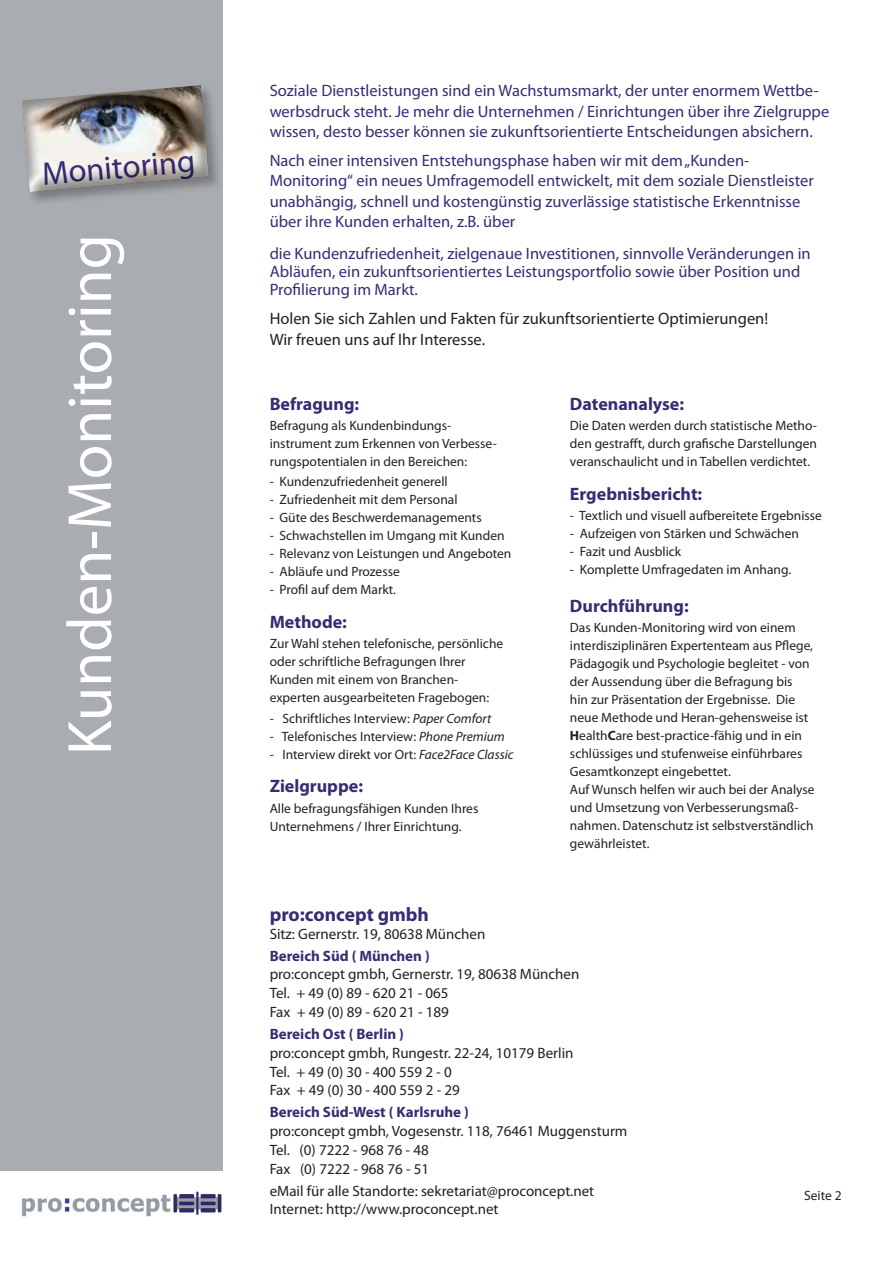
<style>
.page{position:relative;width:893px;height:1263px;background:#fff}
.page>*{position:absolute;margin:0;border:0;box-sizing:border-box;transform-origin:0 0}
.t1{font:63px "Myriad Pro";color:#fff}
.t2{font:32.7px "Myriad Pro";color:#372c74}
.t3{font:700 19.5px "Myriad Pro";color:#372c74}
.t4{font:700 18px "Myriad Pro";color:#372c74}
.t5{font:16.5px/20.2px "Myriad Pro";color:#372c74}
.t6{font:16.5px/20.2px "Myriad Pro";color:#231f20}
.t7{font:15px/18.9px "Myriad Pro";color:#231f20}
.t8{font:700 15px "Myriad Pro";color:#372c74}
.t9{font:13.5px/18px "Myriad Pro";color:#231f20}
.s1{font-style:italic}
.s2{font-weight:700}
</style>
<div class="page">
<div style="left:0;top:0;width:222px;height:1170px;background:#a9acb0"></div>
<img style="left:22px;top:82px;width:201px;height:116px">
<img style="left:21px;top:1191px;width:201px;height:26px">
<h2 class="t2" style="left:40px;top:154px;width:155px;rotate:-5deg">Monitoring</h2>
<h1 class="t1" style="left:51px;top:755px;width:523px;rotate:-90deg">Kunden-Monitoring</h1>
<p class="t5" style="left:270px;top:80px;width:561px">Soziale Dienstleistungen sind ein Wachstumsmarkt, der unter enormem Wettbe&shy;werbsdruck steht. Je mehr die Unternehmen / Einrichtungen über ihre Zielgruppe wissen, desto besser können sie zukunftsorientierte Entscheidungen absichern.</p>
<p class="t5" style="left:270px;top:150px;width:546px">Nach einer intensiven Entstehungsphase haben wir mit dem „Kunden-Monitoring“ ein neues Umfragemodell entwickelt, mit dem soziale Dienstleister unabhängig, schnell und kostengünstig zuverlässige statistische Erkenntnisse über ihre Kunden erhalten, z.B. über</p>
<p class="t5" style="left:270px;top:244px;width:543px;line-height:18px">die Kundenzufriedenheit, zielgenaue Investitionen, sinnvolle Veränderungen in<br>Abläufen, ein zukunftsorientiertes Leistungsportfolio sowie über Position und<br>Profilierung im Markt.</p>
<p class="t6" style="left:270px;top:308px;width:500px">Holen Sie sich Zahlen und Fakten für zukunftsorientierte Optimierungen!<br>Wir freuen uns auf Ihr Interesse.</p>
<h3 class="t4" style="left:270px;top:392px;width:91px">Befragung:</h3>
<p class="t9" style="left:270px;top:416px;width:229px">Befragung als Kundenbindungs&shy;instrument zum Erkennen von Verbesse&shy;rungspotentialen in den Bereichen:</p>
<p class="t9" style="left:270px;top:473px;width:180px">- Kundenzufriedenheit generell</p>
<p class="t9" style="left:270px;top:491px;width:189px">- Zufriedenheit mit dem Personal</p>
<p class="t9" style="left:270px;top:509px;width:214px">- Güte des Beschwerdemanagements</p>
<p class="t9" style="left:270px;top:526px;width:236px">- Schwachstellen im Umgang mit Kunden</p>
<p class="t9" style="left:270px;top:544px;width:243px">- Relevanz von Leistungen und Angeboten</p>
<p class="t9" style="left:270px;top:562px;width:132px">- Abläufe und Prozesse</p>
<p class="t9" style="left:270px;top:580px;width:128px">- Profil auf dem Markt.</p>
<h3 class="t4" style="left:270px;top:610px;width:79px">Methode:</h3>
<p class="t9" style="left:270px;top:635px;width:235px">Zur Wahl stehen telefonische, persönliche oder schriftliche Befragungen Ihrer Kunden mit einem von Branchen&shy;experten ausgearbeiteten Fragebogen:</p>
<p class="t9" style="left:270px;top:709px;width:223px">- Schriftliches Interview: <span class="s1">Paper Comfort</span></p>
<p class="t9" style="left:270px;top:727px;width:237px">- Telefonisches Interview: <span class="s1">Phone Premium</span></p>
<p class="t9" style="left:270px;top:745px;width:245px">- Interview direkt vor Ort: <span class="s1">Face2Face Classic</span></p>
<h3 class="t4" style="left:270px;top:774px;width:95px">Zielgruppe:</h3>
<p class="t9" style="left:270px;top:799px;width:210px">Alle befragungsfähigen Kunden Ihres<br>Unternehmens / Ihrer Einrichtung.</p>
<h3 class="t4" style="left:570px;top:392px;width:116px">Datenanalyse:</h3>
<p class="t9" style="left:570px;top:416px;width:248px;text-align:justify">Die Daten werden durch statistische Metho&shy;den gestrafft, durch grafische Darstellungen veranschaulicht und in Tabellen verdichtet.</p>
<h3 class="t4" style="left:570px;top:482px;width:134px">Ergebnisbericht:</h3>
<p class="t9" style="left:570px;top:506px;width:254px">- Textlich und visuell aufbereitete Ergebnisse</p>
<p class="t9" style="left:570px;top:524px;width:230px">- Aufzeigen von Stärken und Schwächen</p>
<p class="t9" style="left:570px;top:542px;width:113px">- Fazit und Ausblick</p>
<p class="t9" style="left:570px;top:560px;width:223px">- Komplette Umfragedaten im Anhang.</p>
<h3 class="t4" style="left:570px;top:594px;width:120px">Durchführung:</h3>
<p class="t9" style="left:570px;top:618px;width:246px">Das Kunden-Monitoring wird von einem interdisziplinären Expertenteam aus Pflege, Pädagogik und Psychologie begleitet - von der Aussendung über die Befragung bis<br>hin zur Präsentation der Ergebnisse. Die neue Methode und Heran-gehensweise ist <span class="s2">H</span>ealth<span class="s2">C</span>are best-practice-fähig und in ein schlüssiges und stufenweise einführbares Gesamtkonzept eingebettet.<br>Auf Wunsch helfen wir auch bei der Analyse und Umsetzung von Verbesserungsmaß&shy;nahmen. Datenschutz ist selbstverständlich gewährleistet.</p>
<h3 class="t3" style="left:270px;top:901px;width:161px">pro:concept gmbh</h3>
<p class="t7" style="left:270px;top:924px;width:217px">Sitz: Gernerstr. 19, 80638 München</p>
<p class="t8" style="left:270px;top:946px;width:162px">Bereich Süd ( München )</p>
<p class="t7" style="left:270px;top:965px;width:311px">pro:concept gmbh, Gernerstr. 19, 80638 München<br>Tel. + 49 (0) 89 - 620 21 - 065<br>Fax + 49 (0) 89 - 620 21 - 189</p>
<p class="t8" style="left:270px;top:1024px;width:136px">Bereich Ost ( Berlin )</p>
<p class="t7" style="left:270px;top:1043px;width:305px">pro:concept gmbh, Rungestr. 22-24, 10179 Berlin<br>Tel. + 49 (0) 30 - 400 559 2 - 0<br>Fax + 49 (0) 30 - 400 559 2 - 29</p>
<p class="t8" style="left:270px;top:1102px;width:201px">Bereich Süd-West ( Karlsruhe )</p>
<p class="t7" style="left:270px;top:1121px;width:359px">pro:concept gmbh, Vogesenstr. 118, 76461 Muggensturm<br>Tel. (0) 7222 - 968 76 - 48<br>Fax (0) 7222 - 968 76 - 51</p>
<p class="t7" style="left:270px;top:1181px;width:326px">eMail für alle Standorte: sekretariat@proconcept.net<br>Internet: http://www.proconcept.net</p>
<p class="t9" style="left:804px;top:1186px;width:39px">Seite 2</p>
</div>
